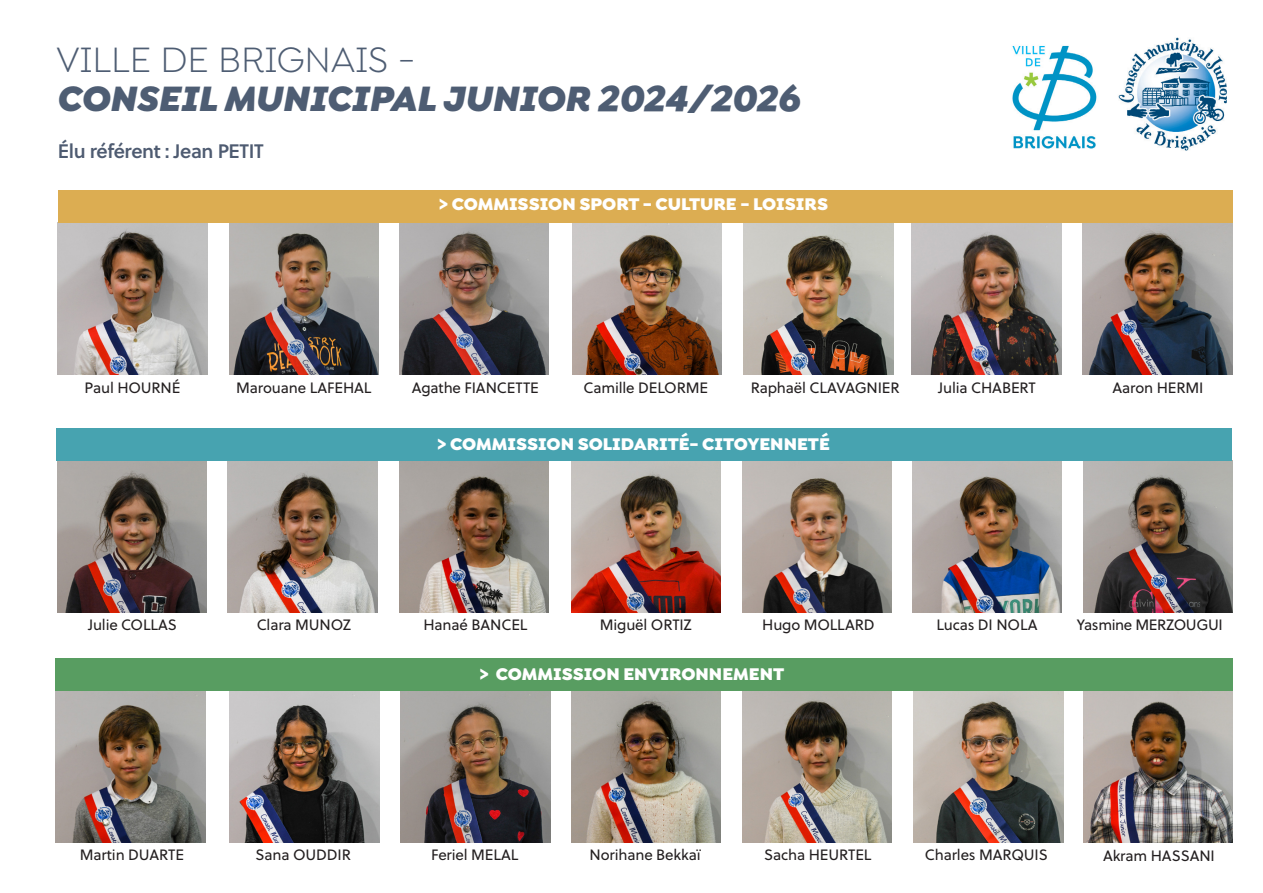
<style>
.page{position:relative;width:1263px;height:893px;background:#fff}
.page>*{position:absolute;margin:0;border:0;box-sizing:border-box;transform-origin:0 0}
.TITRE{font:italic 900 37.5px/39px "Isidora Sans Alt";color:#4e5d73}
.t1{font:19.5px "Soleil Sb";letter-spacing:-.02em;color:#4e5b71}
.t2{font:900 18px "Isidora Sans Alt";color:#fff}
.t3{font:15px "Soleil";letter-spacing:-.01em;color:#231f20}
.s1{font-weight:400;font-style:normal}
</style>
<div class="page">
<img style="left:58px;top:223px;width:149px;height:152px">
<img style="left:229px;top:223px;width:150px;height:152px">
<img style="left:399px;top:223px;width:150px;height:152px">
<img style="left:572px;top:223px;width:150px;height:152px">
<img style="left:912px;top:223px;width:149px;height:152px">
<img style="left:1082px;top:223px;width:150px;height:152px">
<img style="left:57px;top:460px;width:150px;height:152px">
<img style="left:228px;top:460px;width:149px;height:152px">
<img style="left:571px;top:460px;width:149px;height:152px">
<img style="left:742px;top:460px;width:149px;height:152px">
<img style="left:912px;top:460px;width:150px;height:152px">
<img style="left:1083px;top:460px;width:150px;height:152px">
<img style="left:230px;top:691px;width:149px;height:151px">
<img style="left:401px;top:691px;width:149px;height:151px">
<img style="left:571px;top:691px;width:149px;height:151px">
<img style="left:742px;top:691px;width:149px;height:151px">
<img style="left:744px;top:223px;width:149px;height:152px">
<img style="left:399px;top:460px;width:150px;height:152px">
<img style="left:56px;top:691px;width:149px;height:151px">
<img style="left:914px;top:691px;width:149px;height:151px">
<img style="left:1083px;top:691px;width:150px;height:151px">
<div style="left:58px;top:191px;width:1175px;height:32px;background:#dcad52"></div>
<div style="left:57px;top:428px;width:1175px;height:32px;background:#47a3b0"></div>
<div style="left:55px;top:658px;width:1178px;height:33px;background:#589d61"></div>
<img style="left:1012px;top:45px;width:85px;height:104px">
<img style="left:1118px;top:37px;width:109px;height:114px">
<p class="TITRE" style="left:56px;top:40px;width:745px"><span class="s1">VILLE DE BRIGNAIS -<br></span>CONSEIL MUNICIPAL JUNIOR 2024/2026</p>
<p class="t1" style="left:58px;top:136px;width:207px">Élu référent : Jean PETIT</p>
<p class="t2" style="left:439px;top:193px;width:391px">&gt; COMMISSION SPORT - CULTURE - LOISIRS</p>
<p class="t3" style="left:85px;top:377px;width:97px">Paul HOURNÉ</p>
<p class="t3" style="left:236px;top:377px;width:137px">Marouane LAFEHAL</p>
<p class="t3" style="left:412px;top:377px;width:128px">Agathe FIANCETTE</p>
<p class="t3" style="left:583px;top:377px;width:126px">Camille DELORME</p>
<p class="t3" style="left:751px;top:377px;width:150px">Raphaël CLAVAGNIER</p>
<p class="t3" style="left:938px;top:377px;width:99px">Julia CHABERT</p>
<p class="t3" style="left:1112px;top:377px;width:92px">Aaron HERMI</p>
<p class="t2" style="left:437px;top:432px;width:394px">&gt; COMMISSION SOLIDARITÉ- CITOYENNETÉ</p>
<p class="t3" style="left:88px;top:614px;width:91px">Julie COLLAS</p>
<p class="t3" style="left:257px;top:614px;width:96px">Clara MUNOZ</p>
<p class="t3" style="left:423px;top:614px;width:105px">Hanaé BANCEL</p>
<p class="t3" style="left:600px;top:614px;width:93px">Miguël ORTIZ</p>
<p class="t3" style="left:762px;top:614px;width:114px">Hugo MOLLARD</p>
<p class="t3" style="left:936px;top:614px;width:103px">Lucas DI NOLA</p>
<p class="t3" style="left:1077px;top:614px;width:147px">Yasmine MERZOUGUI</p>
<p class="t2" style="left:479px;top:662px;width:306px">&gt; COMMISSION ENVIRONNEMENT</p>
<p class="t3" style="left:80px;top:844px;width:106px">Martin DUARTE</p>
<p class="t3" style="left:255px;top:844px;width:97px">Sana OUDDIR</p>
<p class="t3" style="left:431px;top:844px;width:89px">Feriel MELAL</p>
<p class="t3" style="left:590px;top:844px;width:112px">Norihane Bekkaï</p>
<p class="t3" style="left:764px;top:844px;width:109px">Sacha HEURTEL</p>
<p class="t3" style="left:925px;top:844px;width:125px">Charles MARQUIS</p>
<p class="t3" style="left:1103px;top:845px;width:113px">Akram HASSANI</p>
</div>
